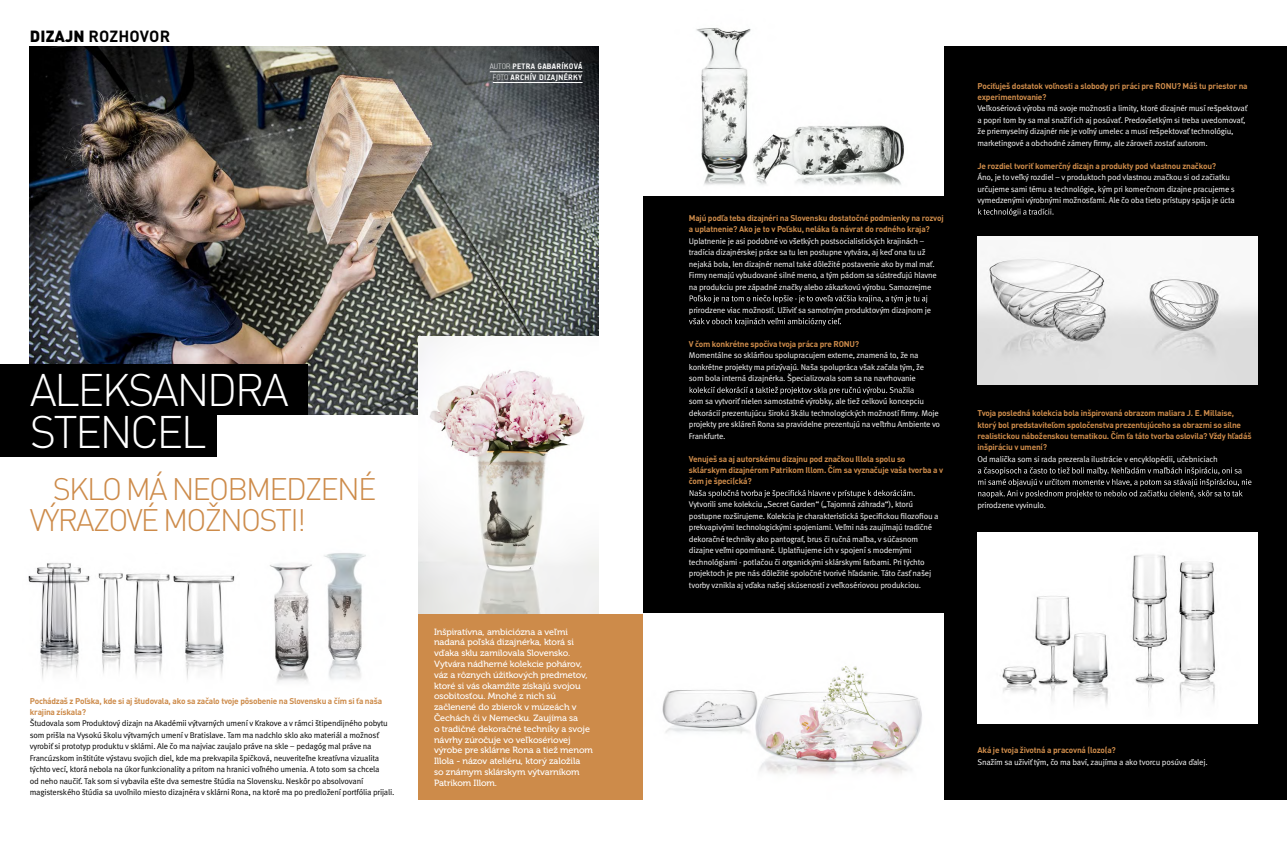
<style>
.page{position:relative;width:1287px;height:842px;background:#fff}
.page>*{position:absolute;margin:0;border:0;box-sizing:border-box;transform-origin:0 0}
.t1{font:300 45.1px/42.6px "DIN Pro";letter-spacing:-.06em;color:#fff}
.t2{font:300 30.8px/31px "DIN Pro";letter-spacing:-.06em;color:#cd8b4a}
.t3{font:700 16px "DIN Pro";letter-spacing:.01em;color:#000}
.t4{font:9px/10.8px "Museo 500";letter-spacing:-.01em;color:#fff}
.t5{font:700 9px/10.8px "PF Handbook Pro";letter-spacing:.03em;color:#fff;text-align:center}
.t6{font:8.3px/11.5px "Meta Pro";letter-spacing:-.025em;color:#fff}
.t7{font:700 8.3px/11.5px "DIN Pro";letter-spacing:-.025em;color:#cd8b4a}
.t8{font:8.3px/11.5px "Meta Pro";letter-spacing:-.025em;color:#000}
.s1{font-weight:900}
.s2{font-weight:100}
</style>
<div class="page">
<img style="left:270px;top:553px;width:96px;height:129px">
<img style="left:28px;top:563px;width:207px;height:116px">
<img style="left:30px;top:46px;width:568px;height:368px">
<div style="left:643px;top:46px;width:644px;height:753px;background:#000"></div>
<div style="left:418px;top:614px;width:225px;height:185px;background:#cd8b4a"></div>
<hr style="left:490px;top:72px;width:93px;height:1px;background:#fff">
<hr style="left:493px;top:82px;width:90px;height:1px;background:#fff">
<svg style="left:690px;top:295px;width:237px;height:8px"></svg>
<svg style="left:689px;top:318px;width:152px;height:8px"></svg>
<svg style="left:689px;top:387px;width:225px;height:8px"></svg>
<svg style="left:690px;top:490px;width:225px;height:8px"></svg>
<svg style="left:978px;top:208px;width:75px;height:8px"></svg>
<svg style="left:978px;top:467px;width:273px;height:31px"></svg>
<div style="left:0;top:364px;width:308px;height:51px;background:#000"></div>
<div style="left:0;top:406px;width:217px;height:51px;background:#000"></div>
<img style="left:643px;top:27px;width:301px;height:169px">
<img style="left:643px;top:614px;width:301px;height:185px">
<img style="left:977px;top:236px;width:280px;height:149px">
<img style="left:977px;top:533px;width:280px;height:191px">
<img style="left:418px;top:336px;width:180px;height:278px">
<h3 class="t3" style="left:30px;top:26px;width:142px"><span class="s1">DIZAJN</span> ROZHOVOR</h3>
<p class="t5" style="left:490px;top:60px;width:94px"><span class="s2">AUTOR</span> PETRA GABARÍKOVÁ<br><span class="s2">FOTO</span> ARCHÍV DIZAJNÉRKY</p>
<h1 class="t1" style="left:30px;top:367px;width:261px">ALEKSANDRA<br>STENCEL</h1>
<h2 class="t2" style="left:30px;top:473px;width:348px;text-indent:23px">SKLO MÁ NEOBMEDZENÉ<br>VÝRAZOVÉ MOŽNOSTI!</h2>
<p class="t7" style="left:30px;top:694px;width:354px">Pochádzaš z Poľska, kde si aj študovala, ako sa začalo tvoje pôsobenie na Slovensku a čím si ťa naša krajina získala?</p>
<p class="t8" style="left:30px;top:718px;width:366px">Študovala som Produktový dizajn na Akadémii výtvarných umení v Krakove a v rámci štipendĳného pobytu som prišla na Vysokú školu výtvarných umení v Bratislave. Tam ma nadchlo sklo ako materiál a možnosť vyrobiť si prototyp produktu v sklárni. Ale čo ma najviac zaujalo práve na skle – pedagóg mal práve na Francúzskom inštitúte výstavu svojich diel, kde ma prekvapila špičková, neuveriteľne kreatívna vizualita týchto vecí, ktorá nebola na úkor funkcionality a pritom na hranici voľného umenia. A toto som sa chcela<br>od neho naučiť. Tak som si vybavila ešte dva semestre štúdia na Slovensku. Neskôr po absolvovaní magisterského štúdia sa uvoľnilo miesto dizajnéra v sklárni Rona, na ktoré ma po predložení portfólia prĳali.</p>
<p class="t4" style="left:434px;top:626px;width:160px">Inšpiratívna, ambiciózna a veľmi nadaná poľská dizajnérka, ktorá si vďaka sklu zamilovala Slovensko.<br>Vytvára nádherné kolekcie pohárov, váz a rôznych úžitkových predmetov, ktoré si vás okamžite získajú svojou osobitosťou. Mnohé z nich sú začlenené do zbierok v múzeách v Čechách či v Nemecku. Zaujíma sa<br>o tradičné dekoračné techniky a svoje návrhy zúročuje vo veľkosériovej výrobe pre sklárne Rona a tiež menom Illola - názov ateliéru, ktorý založila<br>so známym sklárskym výtvarníkom Patrikom Illom.</p>
<p class="t7" style="left:689px;top:212px;width:256px">Majú podľa teba dizajnéri na Slovensku dostatočné podmienky na rozvoj a uplatnenie? Ako je to v Poľsku, neláka ťa návrat do rodného kraja?</p>
<p class="t6" style="left:689px;top:236px;width:250px">Uplatnenie je asi podobné vo všetkých postsocialistických krajinách – tradícia dizajnérskej práce sa tu len postupne vytvára, aj keď ona tu už nejaká bola, len dizajnér nemal také dôležité postavenie ako by mal mať.<br>Firmy nemajú vybudované silné meno, a tým pádom sa sústreďujú hlavne na produkciu pre západné značky alebo zákazkovú výrobu. Samozrejme</p>
<p class="t6" style="left:689px;top:304px;width:244px">prirodzene viac možností. Uživiť sa samotným produktovým dizajnom je</p>
<p class="t7" style="left:689px;top:338px;width:172px">V čom konkrétne spočíva tvoja práca pre RONU?</p>
<p class="t6" style="left:689px;top:350px;width:237px">Momentálne so sklárňou spolupracujem externe, znamená to, že na konkrétne projekty ma prizývajú. Naša spolupráca však začala tým, že som bola interná dizajnérka. Špecializovala som sa na navrhovanie</p>
<p class="t6" style="left:689px;top:396px;width:253px">som sa vytvoriť nielen samostatné výrobky, ale tiež celkovú koncepciu dekorácií prezentujúcu širokú škálu technologických možností firmy. Moje projekty pre skláreň Rona sa pravidelne prezentujú na veľtrhu Ambiente vo Frankfurte.</p>
<p class="t7" style="left:689px;top:453px;width:256px">Venuješ sa aj autorskému dizajnu pod značkou Illola spolu so sklárskym dizajnérom Patrikom Illom. Čím sa vyznačuje vaša tvorba a v čom je špecifická?</p>
<p class="t6" style="left:689px;top:499px;width:251px">Vytvorili sme kolekciu „Secret Garden“ („Tajomná záhrada“), ktorú postupne rozširujeme. Kolekcia je charakteristická špecifickou filozofiou a prekvapivými technologickými spojeniami. Veľmi nás zaujímajú tradičné dekoračné techniky ako pantograf, brus či ručná maľba, v súčasnom dizajne veľmi opomínané. Uplatňujeme ich v spojení s modernými technológiami - potlačou či organickými sklárskymi farbami. Pri týchto projektoch je pre nás dôležité spoločné tvorivé hľadanie. Táto časť našej tvorby vznikla aj vďaka našej skúsenosti z veľkosériovou produkciou.</p>
<p class="t7" style="left:977px;top:80px;width:272px">Pociťuješ dostatok voľnosti a slobody pri práci pre RONU? Máš tu priestor na experimentovanie?</p>
<p class="t6" style="left:977px;top:103px;width:271px">Veľkosériová výroba má svoje možnosti a limity, ktoré dizajnér musí rešpektovať a popri tom by sa mal snažiť ich aj posúvať. Predovšetkým si treba uvedomovať, že priemyselný dizajnér nie je voľný umelec a musí rešpektovať technológiu, marketingové a obchodné zámery firmy, ale zároveň zostať autorom.</p>
<p class="t7" style="left:977px;top:160px;width:240px">Je rozdiel tvoriť komerčný dizajn a produkty pod vlastnou značkou?</p>
<p class="t6" style="left:977px;top:172px;width:259px">Áno, je to veľký rozdiel – v produktoch pod vlastnou značkou si od začiatku určujeme sami tému a technológie, kým pri komerčnom dizajne pracujeme s vymedzenými výrobnými možnosťami. Ale čo oba tieto prístupy spája je úcta</p>
<p class="t7" style="left:977px;top:407px;width:276px">Tvoja posledná kolekcia bola inšpirovaná obrazom maliara J. E. Millaise, ktorý bol predstaviteľom spoločenstva prezentujúceho sa obrazmi so silne realistickou náboženskou tematikou. Čím ťa táto tvorba oslovila? Vždy hľadáš inšpiráciu v umení?</p>
<p class="t6" style="left:977px;top:454px;width:242px">Od malička som si rada prezerala ilustrácie v encyklopédii, učebniciach</p>
<p class="t6" style="left:977px;top:499px;width:70px">prirodzene vyvinulo.</p>
<p class="t7" style="left:977px;top:744px;width:140px">Aká je tvoja životná a pracovná filozofia?</p>
<p class="t6" style="left:977px;top:756px;width:232px">Snažím sa uživiť tým, čo ma baví, zaujíma a ako tvorcu posúva ďalej.</p>
</div>
